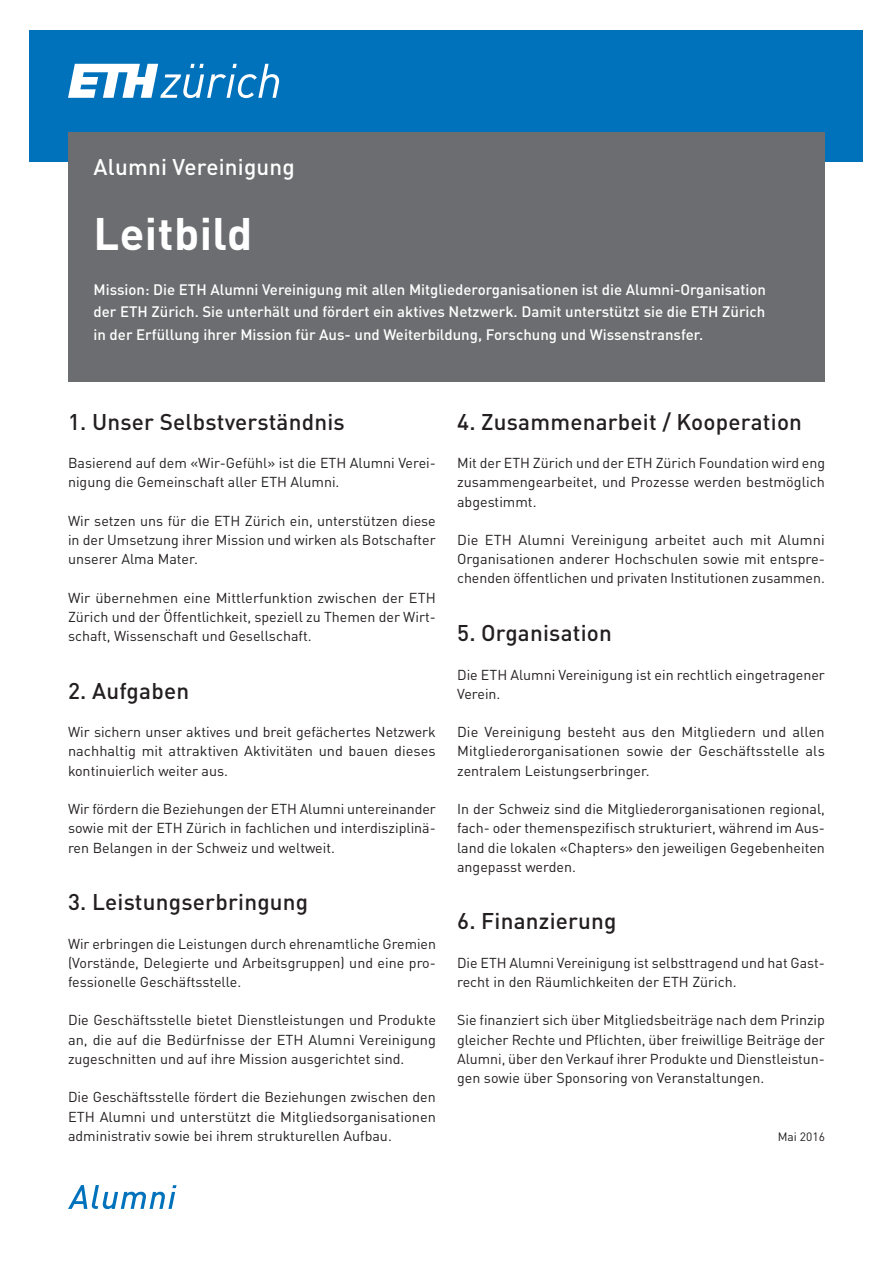
<style>
.page{position:relative;width:893px;height:1263px;background:#fff}
.page>*{position:absolute;margin:0;border:0;box-sizing:border-box;transform-origin:0 0}
._03-titel-3{font:700 45px "DIN Pro";letter-spacing:.01em;color:#fff}
._03-titel-5{font:500 22.5px "DIN Pro";letter-spacing:.01em;color:#231f20}
._03-titel-5-2{font:500 22.5px "DIN Pro";letter-spacing:.01em;color:#fff}
._07-kasten{font:500 15px/22.5px "DIN Pro";color:#fff;text-align:justify}
._06-lauftext{font:14.25px/19.2px "DIN Pro";color:#231f20;text-align:justify}
._06-lauftext-2{font:12px "DIN Pro";color:#231f20}
</style>
<div class="page">
<div style="left:30px;top:30px;width:833px;height:132px;background:#0072bc"></div>
<div style="left:68px;top:132px;width:757px;height:250px;background:#6c6d70"></div>
<svg style="left:68px;top:1185px;width:109px;height:24px"></svg>
<svg style="left:68px;top:64px;width:211px;height:34px"></svg>
<p class="_03-titel-5-2" style="left:94px;top:148px;width:203px">Alumni Vereinigung</p>
<p class="_03-titel-3" style="left:94px;top:196px;width:160px">Leitbild</p>
<p class="_07-kasten" style="left:94px;top:276px;width:674px">Mission: Die ETH Alumni Vereinigung mit allen Mitgliederorganisationen ist die Alumni-Organisation der ETH Zürich. Sie unterhält und fördert ein aktives Netzwerk. Damit unterstützt sie die ETH Zürich in der Erfüllung ihrer Mission für Aus- und Weiterbildung, Forschung und Wissenstransfer.</p>
<p class="_03-titel-5" style="left:68px;top:403px;width:278px">1. Unser Selbstverständnis</p>
<p class="_06-lauftext" style="left:68px;top:452px;width:369px">Basierend auf dem «Wir-Gefühl» ist die ETH Alumni Verei&shy;nigung die Gemeinschaft aller ETH Alumni.</p>
<p class="_06-lauftext" style="left:68px;top:510px;width:369px">Wir setzen uns für die ETH Zürich ein, unterstützen diese in der Umsetzung ihrer Mission und wirken als Botschafter unserer Alma Mater.</p>
<p class="_06-lauftext" style="left:68px;top:586px;width:369px">Wir übernehmen eine Mittlerfunktion zwischen der ETH Zürich und der Öffentlichkeit, speziell zu Themen der Wirt&shy;schaft, Wissenschaft und Gesellschaft.</p>
<p class="_03-titel-5" style="left:68px;top:672px;width:123px">2. Aufgaben</p>
<p class="_06-lauftext" style="left:68px;top:721px;width:369px">Wir sichern unser aktives und breit gefächertes Netzwerk nachhaltig mit attraktiven Aktivitäten und bauen dieses kontinuierlich weiter aus.</p>
<p class="_06-lauftext" style="left:68px;top:798px;width:369px">Wir fördern die Beziehungen der ETH Alumni untereinander sowie mit der ETH Zürich in fachlichen und interdisziplinä&shy;ren Belangen in der Schweiz und weltweit.</p>
<p class="_03-titel-5" style="left:68px;top:884px;width:242px">3. Leistungserbringung</p>
<p class="_06-lauftext" style="left:68px;top:932px;width:369px">Wir erbringen die Leistungen durch ehrenamtliche Gremien (Vorstände, Delegierte und Arbeitsgruppen) und eine pro&shy;fessionelle Geschäftsstelle.</p>
<p class="_06-lauftext" style="left:68px;top:1009px;width:369px">Die Geschäftsstelle bietet Dienstleistungen und Produkte an, die auf die Bedürfnisse der ETH Alumni Vereinigung zugeschnitten und auf ihre Mission ausgerichtet sind.</p>
<p class="_06-lauftext" style="left:68px;top:1086px;width:369px">Die Geschäftsstelle fördert die Beziehungen zwischen den ETH Alumni und unterstützt die Mitgliedsorganisationen administrativ sowie bei ihrem strukturellen Aufbau.</p>
<p class="_03-titel-5" style="left:457px;top:403px;width:346px">4. Zusammenarbeit / Kooperation</p>
<p class="_06-lauftext" style="left:457px;top:452px;width:370px">Mit der ETH Zürich und der ETH Zürich Foundation wird eng zusammengearbeitet, und Prozesse werden bestmöglich abgestimmt.</p>
<p class="_06-lauftext" style="left:457px;top:529px;width:369px">Die ETH Alumni Vereinigung arbeitet auch mit Alumni Organisationen anderer Hochschulen sowie mit entspre&shy;chenden öffentlichen und privaten Institutionen zusammen.</p>
<p class="_03-titel-5" style="left:457px;top:615px;width:156px">5. Organisation</p>
<p class="_06-lauftext" style="left:457px;top:663px;width:369px">Die ETH Alumni Vereinigung ist ein rechtlich eingetragener<br>Verein.</p>
<p class="_06-lauftext" style="left:457px;top:721px;width:369px">Die Vereinigung besteht aus den Mitgliedern und allen Mitgliederorganisationen sowie der Geschäftsstelle als zentralem Leistungserbringer.</p>
<p class="_06-lauftext" style="left:457px;top:798px;width:369px">In der Schweiz sind die Mitgliederorganisationen regional, fach- oder themenspezifisch strukturiert, während im Aus&shy;land die lokalen «Chapters» den jeweiligen Gegebenheiten angepasst werden.</p>
<p class="_03-titel-5" style="left:457px;top:903px;width:161px">6. Finanzierung</p>
<p class="_06-lauftext" style="left:457px;top:952px;width:369px">Die ETH Alumni Vereinigung ist selbsttragend und hat Gast&shy;recht in den Räumlichkeiten der ETH Zürich.</p>
<p class="_06-lauftext" style="left:457px;top:1009px;width:369px">Sie finanziert sich über Mitgliedsbeiträge nach dem Prinzip gleicher Rechte und Pflichten, über freiwillige Beiträge der Alumni, über den Verkauf ihrer Produkte und Dienstleistun&shy;gen sowie über Sponsoring von Veranstaltungen.</p>
<p class="_06-lauftext-2" style="left:778px;top:1127px;width:49px">Mai 2016</p>
</div>
